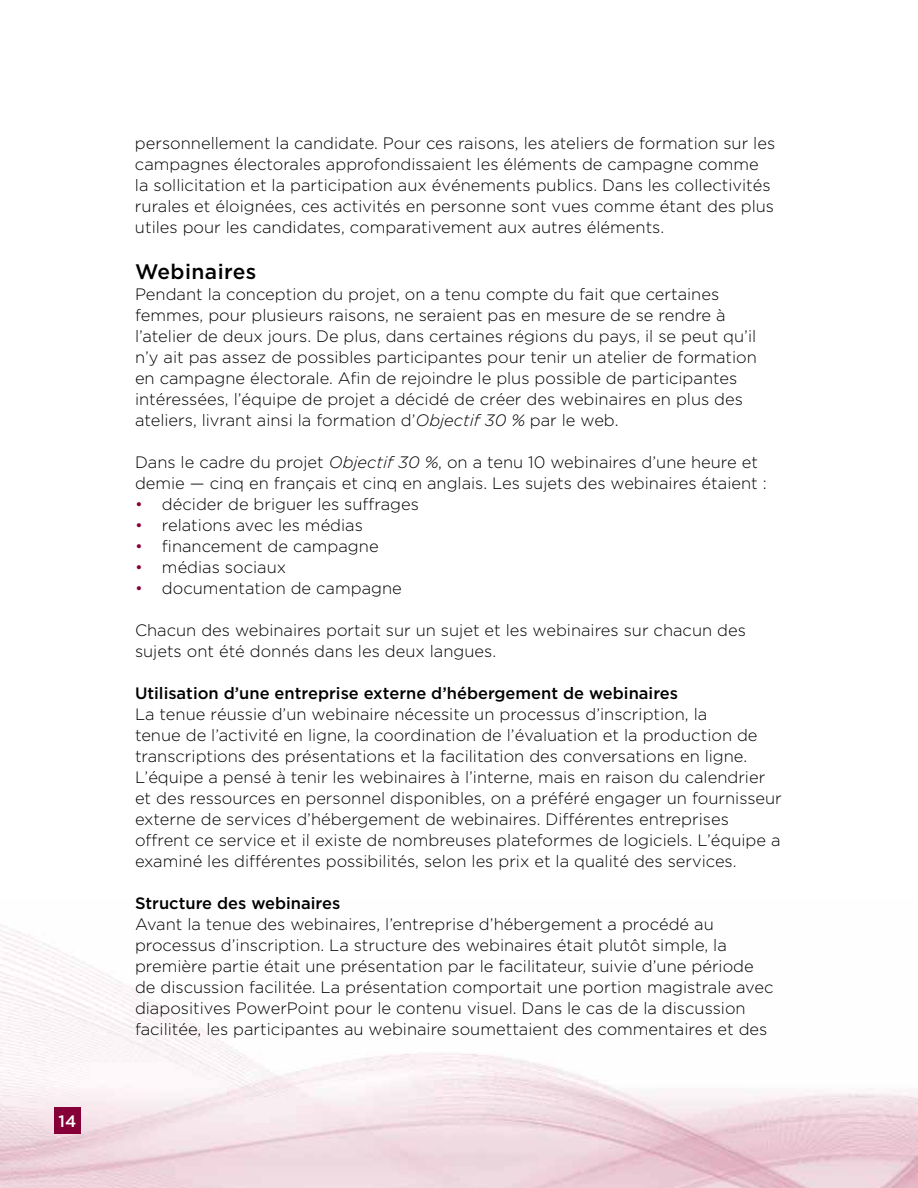
<style>
.page{position:relative;width:918px;height:1188px;background:#fff}
.page>*{position:absolute;margin:0;border:0;box-sizing:border-box;transform-origin:0 0}
.t1{font:500 21px "Gotham";letter-spacing:.02em;color:#000}
.t2{font:300 16.5px/21px "Gotham";color:#000}
.t3{font:500 16.5px "Gotham";color:#000}
.t4{font:500 16.5px "Gotham";color:#fff}
.s1{font-style:italic}
.s2{color:#860038}
</style>
<div class="page">
<div style="left:54px;top:1107px;width:27px;height:27px;background:#860038"></div>
<p class="t4" style="left:59px;top:1112px;width:19px">14</p>
<p class="t2" style="left:135px;top:132px;width:642px">personnellement la candidate. Pour ces raisons, les ateliers de formation sur les campagnes électorales approfondissaient les éléments de campagne comme la sollicitation et la participation aux événements publics. Dans les collectivités rurales et éloignées, ces activités en personne sont vues comme étant des plus utiles pour les candidates, comparativement aux autres éléments.</p>
<p class="t1" style="left:135px;top:260px;width:123px">Webinaires</p>
<p class="t2" style="left:135px;top:283px;width:624px">Pendant la conception du projet, on a tenu compte du fait que certaines femmes, pour plusieurs raisons, ne seraient pas en mesure de se rendre à l’atelier de deux jours. De plus, dans certaines régions du pays, il se peut qu’il n’y ait pas assez de possibles participantes pour tenir un atelier de formation en campagne électorale. Afin de rejoindre le plus possible de participantes intéressées, l’équipe de projet a décidé de créer des webinaires en plus des ateliers, livrant ainsi la formation d’<span class="s1">Objectif 30 %</span> par le web.</p>
<p class="t2" style="left:135px;top:451px;width:633px">Dans le cadre du projet <span class="s1">Objectif 30 %</span>, on a tenu 10 webinaires d’une heure et demie — cinq en français et cinq en anglais. Les sujets des webinaires étaient :</p>
<p class="t2" style="left:135px;top:493px;width:285px"><span class="s2">•</span> décider de briguer les suffrages</p>
<p class="t2" style="left:135px;top:514px;width:229px"><span class="s2">•</span> relations avec les médias</p>
<p class="t2" style="left:135px;top:535px;width:245px"><span class="s2">•</span> financement de campagne</p>
<p class="t2" style="left:135px;top:556px;width:153px"><span class="s2">•</span> médias sociaux</p>
<p class="t2" style="left:135px;top:577px;width:268px"><span class="s2">•</span> documentation de campagne</p>
<p class="t2" style="left:135px;top:619px;width:612px">Chacun des webinaires portait sur un sujet et les webinaires sur chacun des sujets ont été donnés dans les deux langues.</p>
<p class="t3" style="left:135px;top:684px;width:545px">Utilisation d’une entreprise externe d’hébergement de webinaires</p>
<p class="t2" style="left:135px;top:703px;width:648px">La tenue réussie d’un webinaire nécessite un processus d’inscription, la<br>tenue de l’activité en ligne, la coordination de l’évaluation et la production de transcriptions des présentations et la facilitation des conversations en ligne.<br>L’équipe a pensé à tenir les webinaires à l’interne, mais en raison du calendrier et des ressources en personnel disponibles, on a préféré engager un fournisseur externe de services d’hébergement de webinaires. Différentes entreprises offrent ce service et il existe de nombreuses plateformes de logiciels. L’équipe a examiné les différentes possibilités, selon les prix et la qualité des services.</p>
<p class="t3" style="left:135px;top:894px;width:207px">Structure des webinaires</p>
<p class="t2" style="left:135px;top:914px;width:640px">Avant la tenue des webinaires, l’entreprise d’hébergement a procédé au processus d’inscription. La structure des webinaires était plutôt simple, la première partie était une présentation par le facilitateur, suivie d’une période de discussion facilitée. La présentation comportait une portion magistrale avec diapositives PowerPoint pour le contenu visuel. Dans le cas de la discussion facilitée, les participantes au webinaire soumettaient des commentaires et des</p>
</div>
